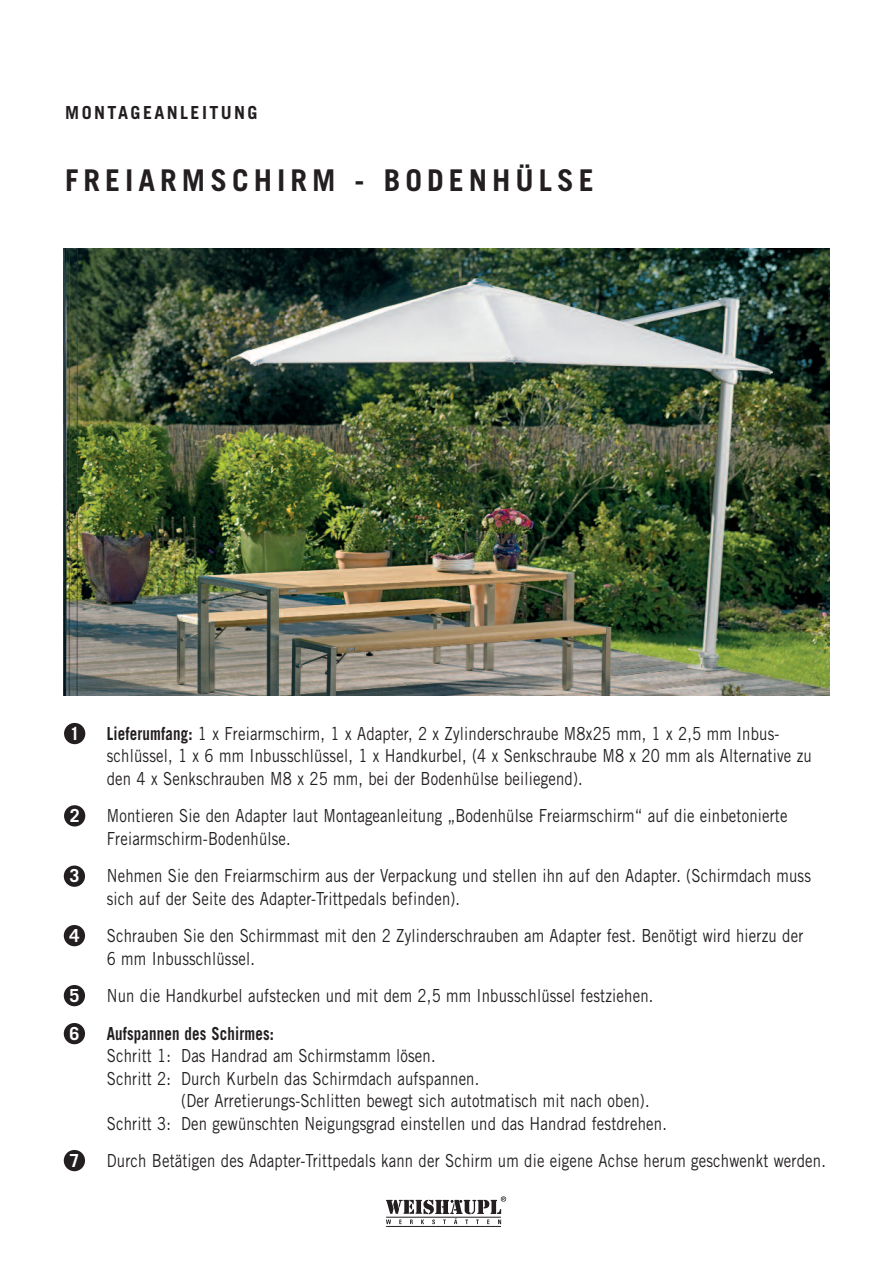
<style>
.page{position:relative;width:893px;height:1263px;background:#fff}
.page>*{position:absolute;margin:0;border:0;box-sizing:border-box;transform-origin:0 0}
.t1{font:700 30px "Trade Gothic";letter-spacing:.165em;color:#231f20}
.t2{font:18px/22.5px "Trade Gothic";letter-spacing:.01em;color:#231f20;scale:.83 1}
.t3{font:700 18px "Trade Gothic";letter-spacing:.01em;color:#231f20;scale:.83 1}
.t4{font:700 18px "Trade Gothic";letter-spacing:.135em;color:#231f20}
.t5{font:700 18px "Trade Gothic";color:#fff}
.s1{font-weight:700}
</style>
<div class="page">
<hr style="left:386px;top:1226px;width:115px;height:1px;background:#231f20">
<svg style="left:386px;top:1196px;width:120px;height:28px"></svg>
<img style="left:64px;top:249px;width:765px;height:446px">
<div style="left:64px;top:723px;width:21px;height:21px;background:#231f20;border-radius:50%"></div>
<div style="left:64px;top:805px;width:21px;height:21px;background:#231f20;border-radius:50%"></div>
<div style="left:64px;top:925px;width:21px;height:21px;background:#231f20;border-radius:50%"></div>
<div style="left:64px;top:865px;width:21px;height:22px;background:#231f20;border-radius:50%"></div>
<div style="left:64px;top:1023px;width:21px;height:21px;background:#231f20;border-radius:50%"></div>
<div style="left:64px;top:1150px;width:21px;height:21px;background:#231f20;border-radius:50%"></div>
<div style="left:64px;top:985px;width:21px;height:21px;background:#231f20;border-radius:50%"></div>
<p class="t4" style="left:65px;top:106px;width:194px">MONTAGEANLEITUNG</p>
<h1 class="t1" style="left:65px;top:169px;width:530px">FREIARMSCHIRM - BODENHÜLSE</h1>
<p class="t5" style="left:70px;top:727px;width:12px">1</p>
<p class="t5" style="left:70px;top:809px;width:12px">2</p>
<p class="t5" style="left:69px;top:869px;width:12px">3</p>
<p class="t5" style="left:69px;top:929px;width:12px">4</p>
<p class="t5" style="left:69px;top:989px;width:12px">5</p>
<p class="t5" style="left:69px;top:1027px;width:12px">6</p>
<p class="t5" style="left:69px;top:1154px;width:12px">7</p>
<p class="t2" style="left:107px;top:724px;width:851px"><span class="s1">Lieferumfang:</span> 1 x Freiarmschirm, 1 x Adapter, 2 x Zylinderschraube M8x25 mm, 1 x 2,5 mm Inbus&shy;schlüssel, 1 x 6 mm Inbusschlüssel, 1 x Handkurbel, (4 x Senkschraube M8 x 20 mm als Alternative zu den 4 x Senkschrauben M8 x 25 mm, bei der Bodenhülse beiliegend).</p>
<p class="t2" style="left:107px;top:806px;width:822px">Montieren Sie den Adapter laut Montageanleitung „Bodenhülse Freiarmschirm“ auf die einbetonierte<br>Freiarmschirm-Bodenhülse.</p>
<p class="t2" style="left:107px;top:866px;width:850px">Nehmen Sie den Freiarmschirm aus der Verpackung und stellen ihn auf den Adapter. (Schirmdach muss sich auf der Seite des Adapter-Trittpedals befinden).</p>
<p class="t2" style="left:107px;top:926px;width:841px">Schrauben Sie den Schirmmast mit den 2 Zylinderschrauben am Adapter fest. Benötigt wird hierzu der<br>6 mm Inbusschlüssel.</p>
<p class="t2" style="left:107px;top:986px;width:660px">Nun die Handkurbel aufstecken und mit dem 2,5 mm Inbusschlüssel festziehen.</p>
<p class="t3" style="left:107px;top:1027px;width:203px">Aufspannen des Schirmes:</p>
<p class="t2" style="left:107px;top:1046px;width:398px">Schritt 1: Das Handrad am Schirmstamm lösen.</p>
<p class="t2" style="left:107px;top:1069px;width:450px">Schritt 2: Durch Kurbeln das Schirmdach aufspannen.</p>
<p class="t2" style="left:181px;top:1091px;width:566px">(Der Arretierungs-Schlitten bewegt sich autotmatisch mit nach oben).</p>
<p class="t2" style="left:107px;top:1114px;width:676px">Schritt 3: Den gewünschten Neigungsgrad einstellen und das Handrad festdrehen.</p>
<p class="t2" style="left:107px;top:1151px;width:868px">Durch Betätigen des Adapter-Trittpedals kann der Schirm um die eigene Achse herum geschwenkt werden.</p>
</div>
